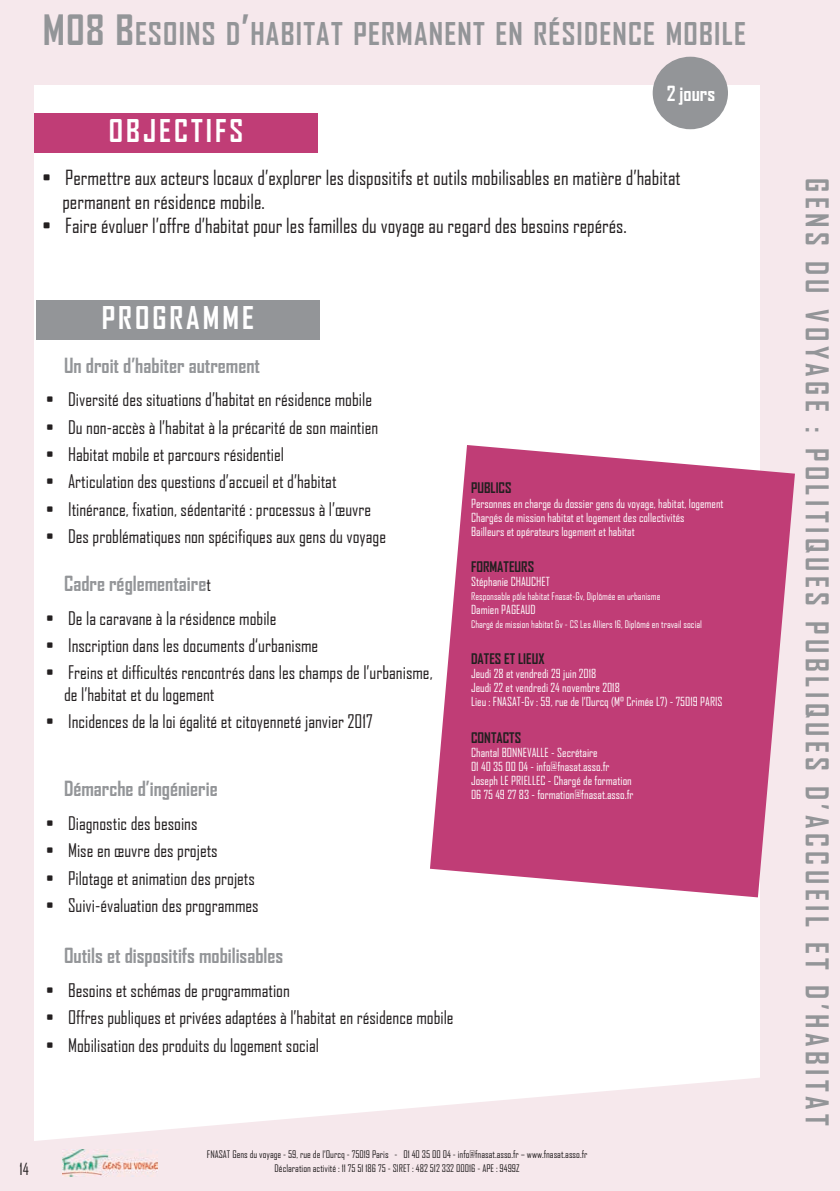
<style>
.page{position:relative;width:840px;height:1191px;background:#fff}
.page>*{position:absolute;margin:0;border:0;box-sizing:border-box;transform-origin:0 0}
.t1{font:700 30px "Agency FB";letter-spacing:.15em;color:#939598}
.t2{font:700 30px "Agency FB";letter-spacing:.04em;color:#939598}
.t3{font:700 30px "Agency FB";letter-spacing:.1em;color:#fff}
.t4{font:20px/24px "Agency FB";color:#231f20}
.t5{font:700 20px "Agency FB";color:#939598}
.t6{font:700 20px "Agency FB";color:#fff}
.t7{font:18px/21.6px "Agency FB";color:#231f20}
.t8{font:16px "Agency FB";color:#231f20}
.t9{font:700 14px "Agency FB";color:#231f20}
.t10{font:12px/14px "Agency FB";color:#fff}
.t11{font:10px/13.6px "Agency FB";color:#231f20;text-align:center}
.t12{font:10px "Agency FB";color:#fff}
.s1{font-size:40px}
.s2{font-weight:400;font-size:18px;color:#231f20}
</style>
<div class="page">
<svg style="left:34px;top:1078px;width:726px;height:113px;fill:#f6e8ec"></svg>
<div style="left:0;top:0;width:839px;height:85px;background:#f6e8ec"></div>
<div style="left:0;top:85px;width:34px;height:1106px;background:#f6e8ec"></div>
<div style="left:34px;top:113px;width:283px;height:40px;background:#c03d76"></div>
<div style="left:36px;top:300px;width:283px;height:40px;background:#939598"></div>
<div style="left:652px;top:57px;width:75px;height:72px;background:#939598;border-radius:50%"></div>
<img style="left:62px;top:1149px;width:95px;height:27px">
<div style="left:760px;top:85px;width:79px;height:1106px;background:#f6e8ec"></div>
<svg style="left:430px;top:445px;width:364px;height:452px;fill:#c03d76"></svg>
<div style="left:471px;top:481px;width:282px;height:383px;background:#c03d76"></div>
<h1 class="t2" style="left:43px;top:15px;width:704px"><span class="s1">M08 B</span>ESOINS D<span class="s1">’</span>HABITAT PERMANENT EN RÉSIDENCE MOBILE</h1>
<p class="t6" style="left:666px;top:81px;width:50px">2 jours</p>
<h1 class="t3" style="left:109px;top:112px;width:136px">OBJECTIFS</h1>
<p class="t4" style="left:62px;top:166px;width:619px;text-indent:-20px">• Permettre aux acteurs locaux d’explorer les dispositifs et outils mobilisables en matière d’habitat permanent en résidence mobile.</p>
<p class="t4" style="left:42px;top:214px;width:585px">• Faire évoluer l’offre d’habitat pour les familles du voyage au regard des besoins repérés.</p>
<h1 class="t3" style="left:102px;top:299px;width:154px">PROGRAMME</h1>
<p class="t5" style="left:64px;top:353px;width:197px">Un droit d’habiter autrement</p>
<p class="t7" style="left:46px;top:388px;width:327px">• Diversité des situations d’habitat en résidence mobile</p>
<p class="t7" style="left:46px;top:416px;width:333px">• Du non-accès à l’habitat à la précarité de son maintien</p>
<p class="t7" style="left:46px;top:443px;width:239px">• Habitat mobile et parcours résidentiel</p>
<p class="t7" style="left:46px;top:470px;width:292px">• Articulation des questions d’accueil et d’habitat</p>
<p class="t7" style="left:46px;top:497px;width:326px">• Itinérance, fixation, sédentarité : processus à l’œuvre</p>
<p class="t7" style="left:46px;top:525px;width:341px">• Des problématiques non spécifiques aux gens du voyage</p>
<p class="t5" style="left:64px;top:571px;width:148px">Cadre réglementaire<span class="s2">t</span></p>
<p class="t7" style="left:46px;top:607px;width:232px">• De la caravane à la résidence mobile</p>
<p class="t7" style="left:46px;top:634px;width:274px">• Inscription dans les documents d‘urbanisme</p>
<p class="t7" style="left:64px;top:661px;width:370px;text-indent:-18px">• Freins et difficultés rencontrés dans les champs de l’urbanisme, de l’habitat et du logement</p>
<p class="t7" style="left:46px;top:710px;width:328px">• Incidences de la loi égalité et citoyenneté janvier 2017</p>
<p class="t5" style="left:64px;top:776px;width:155px">Démarche d’ingénierie</p>
<p class="t7" style="left:46px;top:812px;width:153px">• Diagnostic des besoins</p>
<p class="t7" style="left:46px;top:839px;width:173px">• Mise en œuvre des projets</p>
<p class="t7" style="left:46px;top:866px;width:210px">• Pilotage et animation des projets</p>
<p class="t7" style="left:46px;top:894px;width:214px">• Suivi-évaluation des programmes</p>
<p class="t5" style="left:64px;top:943px;width:220px">Outils et dispositifs mobilisables</p>
<p class="t7" style="left:46px;top:979px;width:245px">• Besoins et schémas de programmation</p>
<p class="t7" style="left:46px;top:1006px;width:409px">• Offres publiques et privées adaptées à l’habitat en résidence mobile</p>
<p class="t7" style="left:46px;top:1033px;width:274px">• Mobilisation des produits du logement social</p>
<p class="t9" style="left:471px;top:479px;width:42px">PUBLICS</p>
<p class="t10" style="left:471px;top:496px;width:254px">Personnes en charge du dossier gens du voyage, habitat, logement<br>Chargés de mission habitat et logement des collectivités<br>Bailleurs et opérateurs logement et habitat</p>
<p class="t9" style="left:471px;top:558px;width:64px">FORMATEURS</p>
<p class="t10" style="left:471px;top:574px;width:80px">Stéphanie CHAUCHET</p>
<p class="t12" style="left:471px;top:590px;width:191px">Responsable pôle habitat Fnasat-Gv, Diplômée en urbanisme</p>
<p class="t10" style="left:471px;top:602px;width:66px">Damien PAGEAUD</p>
<p class="t12" style="left:471px;top:618px;width:232px">Chargé de mission habitat Gv - CS Les Alliers 16, Diplômé en travail social</p>
<p class="t9" style="left:471px;top:650px;width:75px">DATES ET LIEUX</p>
<p class="t10" style="left:471px;top:666px;width:253px">Jeudi 28 et vendredi 29 juin 2018<br>Jeudi 22 et vendredi 24 novembre 2018<br>Lieu : FNASAT-Gv : 59, rue de l’Ourcq (M° Crimée L7) - 75019 PARIS</p>
<p class="t9" style="left:471px;top:728px;width:52px">CONTACTS</p>
<p class="t10" style="left:471px;top:745px;width:164px">Chantal BONNEVALLE - Secrétaire<br>01 40 35 00 04 - info@fnasat.asso.fr Joseph LE PRIELLEC - Chargé de formation 06 75 49 27 83 - formation@fnasat.asso.fr</p>
<p class="t8" style="left:19px;top:1159px;width:11px">14</p>
<p class="t11" style="left:207px;top:1147px;width:381px">FNASAT Gens du voyage - 59, rue de l’Ourcq - 75019 Paris - 01 40 35 00 04 - info@fnasat.asso.fr – www.fnasat.asso.fr<br>Déclaration activité : 11 75 51 186 75 - SIRET : 482 512 332 00016 - APE : 9499Z</p>
<h1 class="t1" style="left:835px;top:178px;width:949px;rotate:90deg">GENS DU VOYAGE : POLITIQUES PUBLIQUES D’ACCUEIL ET D’HABITAT</h1>
</div>
